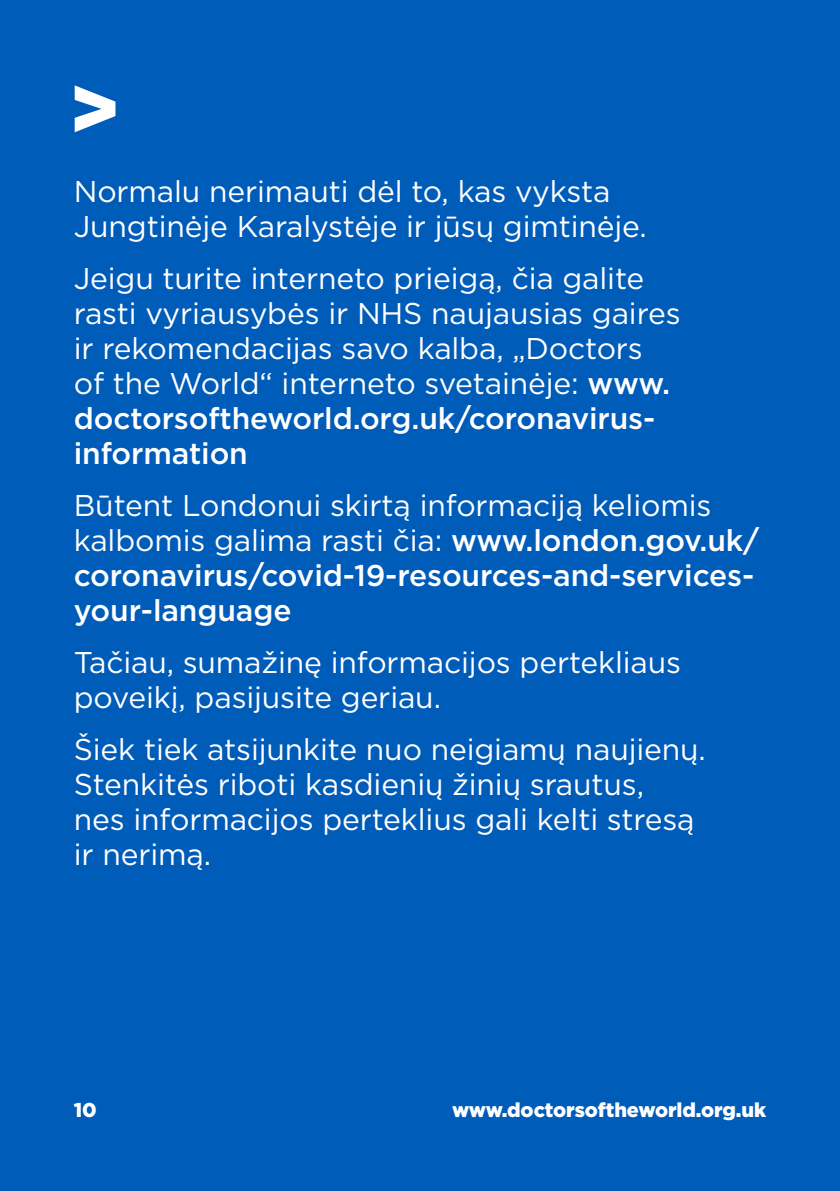
<style>
.page{position:relative;width:840px;height:1191px;background:#fff}
.page>*{position:absolute;margin:0;border:0;box-sizing:border-box;transform-origin:0 0}
.t1{font:900 82px "Gotham";color:#fff}
.t2{font:30px/35px "Gotham";letter-spacing:-.005em;color:#fff}
.t3{font:500 30px/35px "Gotham";letter-spacing:-.005em;color:#fff}
.t4{font:900 20px "Gotham";letter-spacing:-.005em;color:#fff}
.s1{font-weight:500}
.s2{font-weight:400}
</style>
<div class="page">
<div style="left:0;top:0;width:839px;height:1191px;background:#005cb9"></div>
<h1 class="t1" style="left:68px;top:52px;width:54px">&gt;</h1>
<p class="t2" style="left:74px;top:173px;width:574px">Normalu nerimauti dėl to, kas vyksta<br>Jungtinėje Karalystėje ir jūsų gimtinėje.</p>
<p class="t2" style="left:74px;top:260px;width:608px">Jeigu turite interneto prieigą, čia galite rasti vyriausybės ir NHS naujausias gaires ir rekomendacijas savo kalba, „Doctors of the World“ interneto svetainėje: <span class="s1">www. doctorsoftheworld.org.uk/coronavirus&shy;information</span></p>
<p class="t3" style="left:74px;top:487px;width:686px"><span class="s2">Būtent Londonui skirtą informaciją keliomis kalbomis galima rasti čia:</span> www.london.gov.uk/ coronavirus/covid-19-resources-and-services&shy;your-language</p>
<p class="t2" style="left:74px;top:644px;width:608px">Tačiau, sumažinę informacijos pertekliaus poveikį, pasijusite geriau.</p>
<p class="t2" style="left:74px;top:731px;width:633px">Šiek tiek atsijunkite nuo neigiamų naujienų.<br>Stenkitės riboti kasdienių žinių srautus,<br>nes informacijos perteklius gali kelti stresą ir nerimą.</p>
<p class="t4" style="left:74px;top:1095px;width:24px">10</p>
<p class="t4" style="left:452px;top:1096px;width:315px">www.doctorsoftheworld.org.uk</p>
</div>
